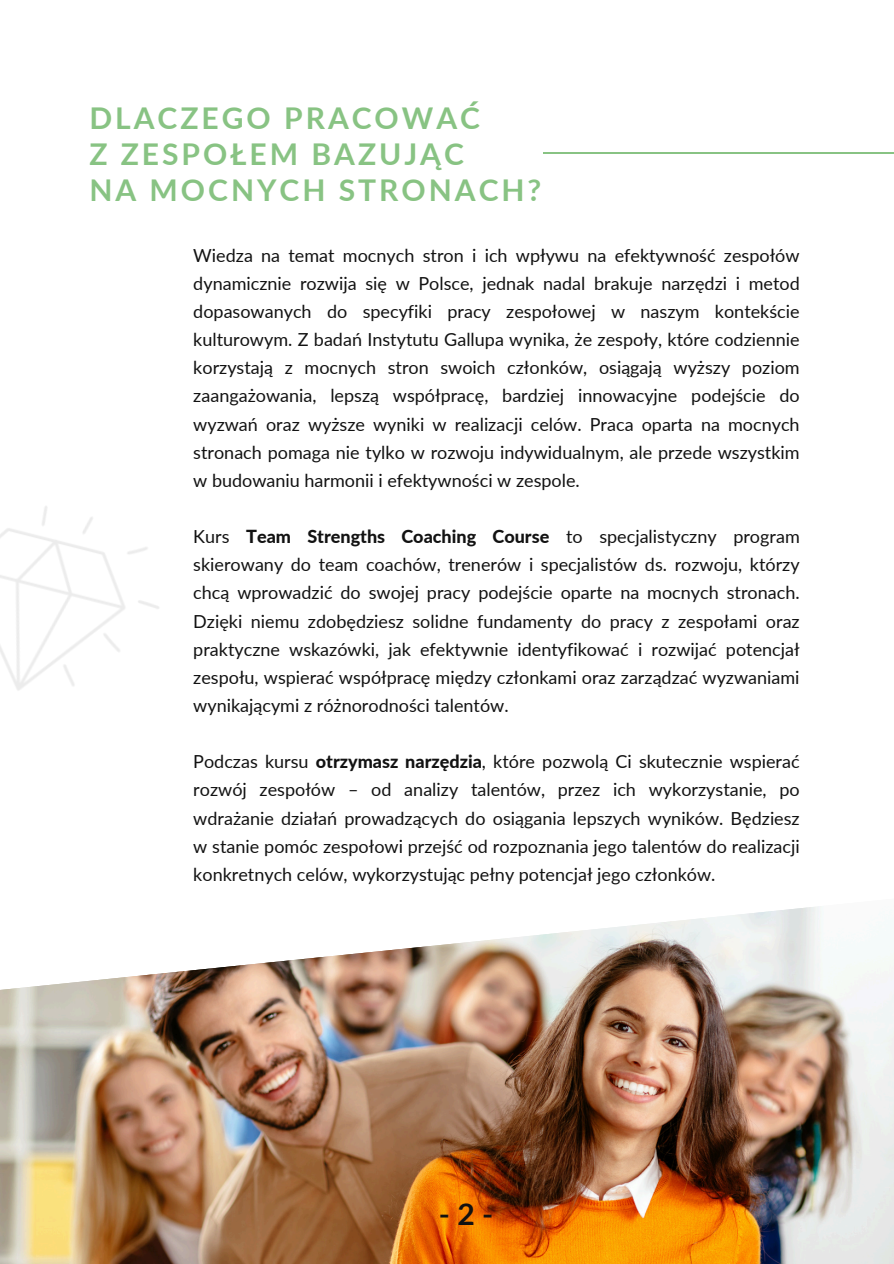
<style>
.page{position:relative;width:894px;height:1264px;background:#fff}
.page>*{position:absolute;margin:0;border:0;box-sizing:border-box;transform-origin:0 0}
.t1{font:700 30px/36px "Lato";letter-spacing:.1em;color:#88c383}
.t2{font:700 30px "Lato";color:#121212}
.t3{font:18px/28.2px "Lato";color:#121212;text-align:justify}
.s1{font-weight:800}
</style>
<div class="page">
<img style="left:0;top:996px;width:893px;height:267px">
<svg style="left:0;top:906px;width:893px;height:90px"></svg>
<hr style="left:543px;top:152px;width:350px;height:1px;background:#88c383">
<p class="t1" style="left:89px;top:99px;width:453px">DLACZEGO PRACOWAĆ<br>Z ZESPOŁEM BAZUJĄC<br>NA MOCNYCH STRONACH?</p>
<h1 class="t3" style="left:193px;top:241px;width:608px">Wiedza na temat mocnych stron i ich wpływu na efektywność zespołów dynamicznie rozwija się w Polsce, jednak nadal brakuje narzędzi i metod dopasowanych do specyfiki pracy zespołowej w naszym kontekście kulturowym. Z badań Instytutu Gallupa wynika, że zespoły, które codziennie korzystają z mocnych stron swoich członków, osiągają wyższy poziom zaangażowania, lepszą współpracę, bardziej innowacyjne podejście do wyzwań oraz wyższe wyniki w realizacji celów. Praca oparta na mocnych stronach pomaga nie tylko w rozwoju indywidualnym, ale przede wszystkim w budowaniu harmonii i efektywności w zespole.</h1>
<p class="t3" style="left:193px;top:522px;width:608px">Kurs <span class="s1">Team Strengths Coaching Course</span> to specjalistyczny program skierowany do team coachów, trenerów i specjalistów ds. rozwoju, którzy chcą wprowadzić do swojej pracy podejście oparte na mocnych stronach.<br>Dzięki niemu zdobędziesz solidne fundamenty do pracy z zespołami oraz praktyczne wskazówki, jak efektywnie identyfikować i rozwijać potencjał zespołu, wspierać współpracę między członkami oraz zarządzać wyzwaniami wynikającymi z różnorodności talentów.</p>
<p class="t3" style="left:193px;top:747px;width:607px">Podczas kursu <span class="s1">otrzymasz narzędzia</span>, które pozwolą Ci skutecznie wspierać rozwój zespołów – od analizy talentów, przez ich wykorzystanie, po wdrażanie działań prowadzących do osiągania lepszych wyników. Będziesz w stanie pomóc zespołowi przejść od rozpoznania jego talentów do realizacji konkretnych celów, wykorzystując pełny potencjał jego członków.</p>
<p class="t2" style="left:439px;top:1195px;width:56px">-2 -</p>
</div>
